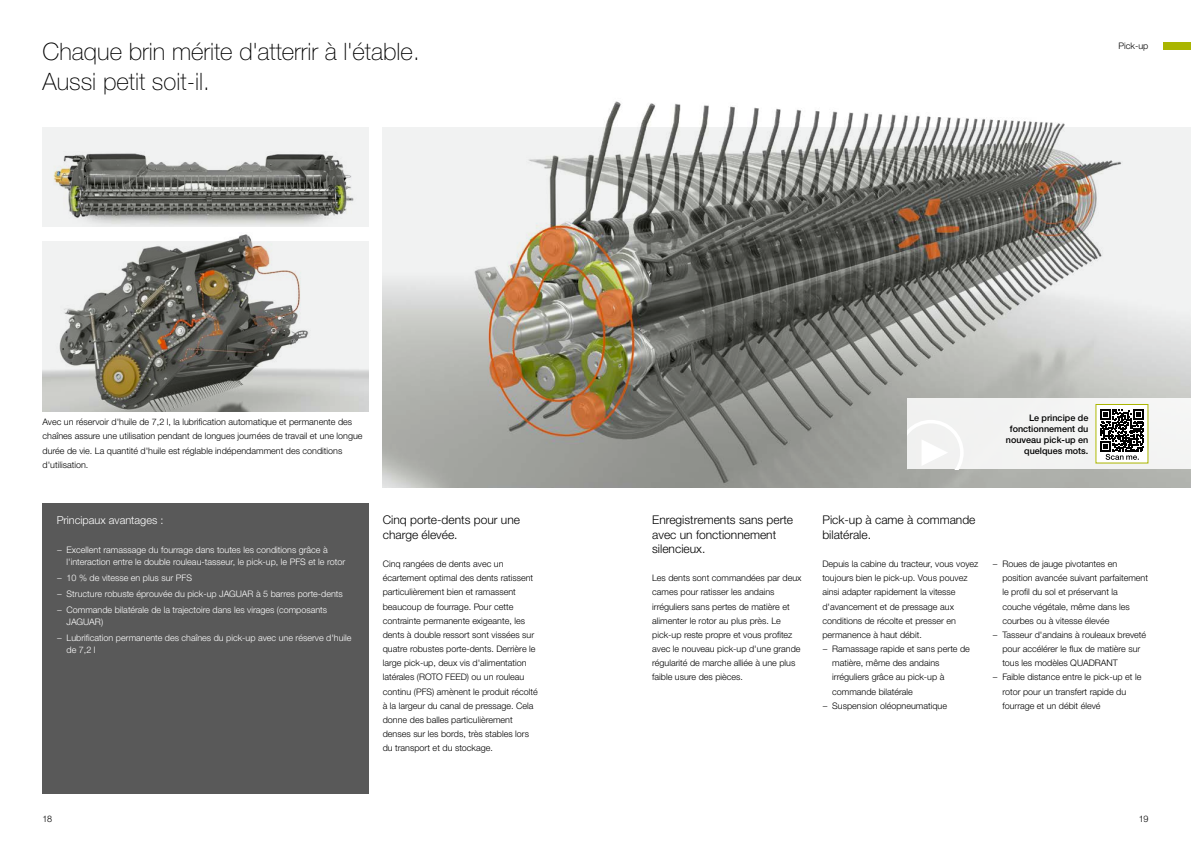
<style>
.page{position:relative;width:1191px;height:842px;background:#fff}
.page>*{position:absolute;margin:0;border:0;box-sizing:border-box;transform-origin:0 0}
.t1{font:100 24px/30px "CLAAS Helvetica Neue";color:#000}
.t2{font:300 12px/14.2px "CLAAS Helvetica Neue";color:#000}
.t3{font:300 11px "CLAAS Helvetica Neue";color:#fff}
.t4{font:300 9px/14.2px "CLAAS Helvetica Neue";color:#000}
.t5{font:300 9px/15.8px "CLAAS Helvetica Neue";color:#fff}
.t6{font:500 9px/11px "CLAAS Helvetica Neue";color:#000;text-align:right}
</style>
<div class="page">
<div style="left:1162px;top:43px;width:29px;height:7px;background:#aab500"></div>
<img style="left:43px;top:234px;width:326px;height:177px">
<img style="left:383px;top:101px;width:808px;height:387px">
<div style="left:43px;top:128px;width:326px;height:99px;background:#f1f2f2"></div>
<img style="left:53px;top:153px;width:301px;height:72px">
<div style="left:907px;top:398px;width:284px;height:71px;background:#f3f3f2"></div>
<div style="left:1096px;top:404px;width:52px;height:54px;background:#fff"></div>
<svg style="left:1100px;top:409px;width:43px;height:51px"></svg>
<svg style="left:907px;top:420px;width:56px;height:49px"></svg>
<div style="left:43px;top:503px;width:326px;height:291px;background:#595959"></div>
<h1 class="t1" style="left:43px;top:37px;width:379px">Chaque brin mérite d'atterrir à l'étable.<br>Aussi petit soit-il.</h1>
<p class="t4" style="left:1118px;top:39px;width:31px">Pick-up</p>
<p class="t4" style="left:43px;top:415px;width:321px">Avec un réservoir d'huile de 7,2 l, la lubrification automatique et permanente des chaînes assure une utilisation pendant de longues journées de travail et une longue durée de vie. La quantité d'huile est réglable indépendamment des conditions d'utilisation.</p>
<p class="t6" style="left:1006px;top:412px;width:84px">Le principe de fonctionnement du nouveau pick-up en quelques mots.</p>
<p class="t3" style="left:57px;top:513px;width:108px">Principaux avantages :</p>
<p class="t5" style="left:67px;top:544px;width:280px;line-height:12.4px;text-indent:-10px">− Excellent ramassage du fourrage dans toutes les conditions grâce à l'interaction entre le double rouleau-tasseur, le pick-up, le PFS et le rotor</p>
<p class="t5" style="left:57px;top:570px;width:288px">− 10 % de vitesse en plus sur PFS<br>− Structure robuste éprouvée du pick-up JAGUAR à 5 barres porte-dents − Commande bilatérale de la trajectoire dans les virages (composants</p>
<p class="t5" style="left:57px;top:614px;width:296px;text-indent:10px">JAGUAR)<br>− Lubrification permanente des chaînes du pick-up avec une réserve d'huile</p>
<p class="t5" style="left:67px;top:642px;width:31px">de 7,2 l</p>
<h2 class="t2" style="left:822px;top:513px;width:155px">Pick-up à came à commande bilatérale.</h2>
<p class="t4" style="left:822px;top:557px;width:157px">Depuis la cabine du tracteur, vous voyez</p>
<p class="t4" style="left:822px;top:571px;width:147px">toujours bien le pick-up. Vous pouvez</p>
<p class="t4" style="left:822px;top:585px;width:135px">ainsi adapter rapidement la vitesse</p>
<p class="t4" style="left:822px;top:599px;width:133px">d'avancement et de pressage aux</p>
<p class="t4" style="left:822px;top:614px;width:135px">conditions de récolte et presser en</p>
<p class="t4" style="left:822px;top:628px;width:101px">permanence à haut débit.</p>
<p class="t4" style="left:822px;top:642px;width:149px">− Ramassage rapide et sans perte de</p>
<p class="t4" style="left:832px;top:656px;width:109px">matière, même des andains</p>
<p class="t4" style="left:832px;top:670px;width:114px">irréguliers grâce au pick-up à</p>
<p class="t4" style="left:832px;top:684px;width:82px">commande bilatérale</p>
<p class="t4" style="left:822px;top:699px;width:126px">− Suspension oléopneumatique</p>
<h2 class="t2" style="left:383px;top:513px;width:139px">Cinq porte-dents pour une charge élevée.</h2>
<p class="t4" style="left:383px;top:557px;width:156px">Cinq rangées de dents avec un écartement optimal des dents ratissent particulièrement bien et ramassent beaucoup de fourrage. Pour cette contrainte permanente exigeante, les dents à double ressort sont vissées sur quatre robustes porte-dents. Derrière le large pick-up, deux vis d'alimentation latérales (ROTO FEED) ou un rouleau continu (PFS) amènent le produit récolté à la largeur du canal de pressage. Cela donne des balles particulièrement denses sur les bords, très stables lors du transport et du stockage.</p>
<p class="t4" style="left:992px;top:557px;width:126px">− Roues de jauge pivotantes en</p>
<h2 class="t2" style="left:652px;top:513px;width:142px">Enregistrements sans perte avec un fonctionnement silencieux.</h2>
<p class="t4" style="left:652px;top:571px;width:151px">Les dents sont commandées par deux cames pour ratisser les andains irréguliers sans pertes de matière et alimenter le rotor au plus près. Le pick-up reste propre et vous profitez avec le nouveau pick-up d'une grande régularité de marche alliée à une plus faible usure des pièces.</p>
<p class="t4" style="left:1002px;top:571px;width:147px">position avancée suivant parfaitement</p>
<p class="t4" style="left:1002px;top:585px;width:117px">le profil du sol et préservant la</p>
<p class="t4" style="left:1002px;top:599px;width:129px">couche végétale, même dans les</p>
<p class="t4" style="left:1002px;top:614px;width:108px">courbes ou à vitesse élevée</p>
<p class="t4" style="left:992px;top:628px;width:155px">− Tasseur d'andains à rouleaux breveté</p>
<p class="t4" style="left:1002px;top:642px;width:139px">pour accélérer le flux de matière sur</p>
<p class="t4" style="left:1002px;top:656px;width:117px">tous les modèles QUADRANT</p>
<p class="t4" style="left:992px;top:670px;width:150px">− Faible distance entre le pick-up et le</p>
<p class="t4" style="left:1002px;top:684px;width:125px">rotor pour un transfert rapide du</p>
<p class="t4" style="left:1002px;top:699px;width:100px">fourrage et un débit élevé</p>
<p class="t4" style="left:43px;top:812px;width:11px">18</p>
<p class="t4" style="left:1139px;top:812px;width:11px">19</p>
</div>
